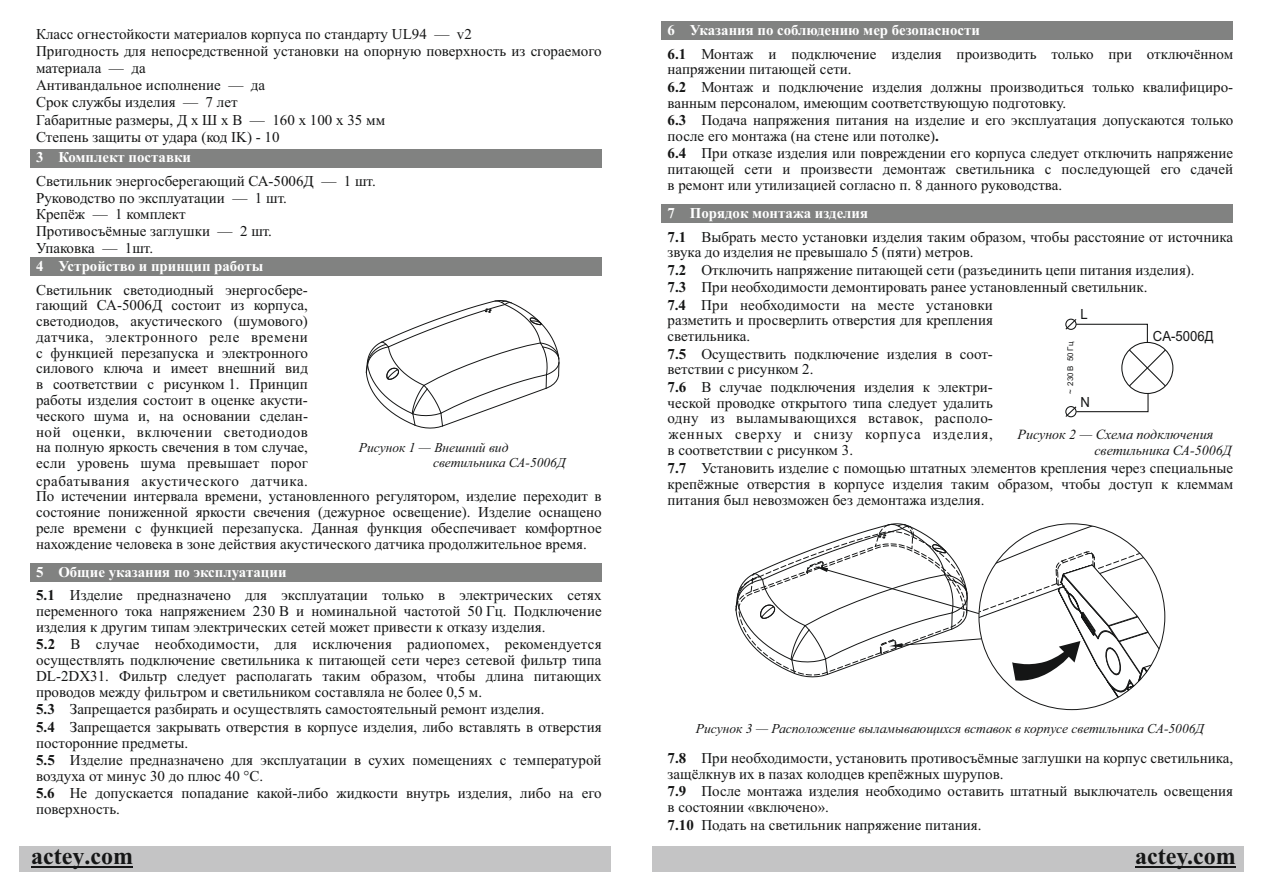
<style>
.page{position:relative;width:1263px;height:893px;background:#fff}
.page>*{position:absolute;margin:0;border:0;box-sizing:border-box;transform-origin:0 0}
.t1{font:700 24px "Times New Roman";color:#151616}
.t2{font:15px/15.8px "Times New Roman";color:#151616}
.t3{font:700 15px "Times New Roman";color:#fff}
.t4{font:italic 13.95px/15.5px "Times New Roman";color:#151616}
.t5{font:13.95px "Arial";color:#151616;scale:.94 1}
.t6{font:italic 13.5px/15px "Times New Roman";color:#151616}
.t7{font:7.95px "Arial";color:#151616}
.s1{font-weight:700;color:#fff}
.s2{font-weight:700}
</style>
<div class="page">
<div style="left:661px;top:21px;width:572px;height:19px;background:#818281"></div>
<div style="left:661px;top:204px;width:572px;height:19px;background:#818281"></div>
<div style="left:19px;top:846px;width:592px;height:26px;background:#c4c4c5"></div>
<hr style="left:31px;top:867px;width:53px;height:1px;background:#151616">
<hr style="left:90px;top:867px;width:43px;height:1px;background:#151616">
<div style="left:652px;top:846px;width:591px;height:26px;background:#c4c4c5"></div>
<hr style="left:1135px;top:867px;width:101px;height:1px;background:#151616">
<svg style="left:735px;top:523px;width:430px;height:187px"></svg>
<svg style="left:1065px;top:318px;width:109px;height:100px"></svg>
<div style="left:30px;top:149px;width:572px;height:18px;background:#818281"></div>
<svg style="left:365px;top:300px;width:195px;height:129px"></svg>
<div style="left:30px;top:257px;width:572px;height:19px;background:#818281"></div>
<div style="left:30px;top:563px;width:572px;height:19px;background:#818281"></div>
<p class="t2" style="left:36px;top:28px;width:437px">Класс огнестойкости материалов корпуса по стандарту UL94 — v2</p>
<p class="t2" style="left:36px;top:44px;width:567px;line-height:17px">Пригодность для непосредственной установки на опорную поверхность из сгораемого материала — да<br>Антивандальное исполнение — да<br>Срок службы изделия — 7 лет</p>
<p class="t2" style="left:36px;top:113px;width:351px">Габаритные размеры, Д x Ш x В — 160 x 100 x 35 мм</p>
<p class="t2" style="left:36px;top:131px;width:245px">Степень защиты от удара (код IK) - 10</p>
<p class="t3" style="left:36px;top:152px;width:157px">3 Комплект поставки</p>
<p class="t2" style="left:36px;top:174px;width:341px;line-height:16.6px">Светильник энергосберегающий СА-5006Д — 1 шт.<br>Руководство по эксплуатации — 1 шт.<br>Крепёж — 1 комплект<br>Противосъёмные заглушки — 2 шт.<br>Упаковка — 1шт.</p>
<p class="t3" style="left:36px;top:260px;width:229px">4 Устройство и принцип работы</p>
<p class="t2" style="left:36px;top:283px;width:273px;text-align:justify">Светильник светодиодный энергосбере&shy;гающий СА-5006Д состоит из корпуса, светодиодов, акустического (шумового) датчика, электронного реле времени с функцией перезапуска и электронного силового ключа и имеет внешний вид в соответствии с рисунком 1. Принцип работы изделия состоит в оценке акусти&shy;ческого шума и, на основании сделан&shy;ной оценки, включении светодиодов на полную яркость свечения в том случае, если уровень шума превышает порог</p>
<p class="t2" style="left:36px;top:474px;width:567px">срабатывания акустического датчика.<br>По истечении интервала времени, установленного регулятором, изделие переходит в состояние пониженной яркости свечения (дежурное освещение). Изделие оснащено реле времени с функцией перезапуска. Данная функция обеспечивает комфортное нахождение человека в зоне действия акустического датчика продолжительное время.</p>
<p class="t2" style="left:36px;top:561px;width:567px;line-height:23.9px"><span class="s1">5 Общие указания по эксплуатации<br></span><span class="s2">5.1</span> Изделие предназначено для эксплуатации только в электрических сетях</p>
<p class="t2" style="left:36px;top:605px;width:567px">переменного тока напряжением 230 В и номинальной частотой 50 Гц. Подключение изделия к другим типам электрических сетей может привести к отказу изделия.</p>
<p class="t6" style="left:433px;top:442px;width:134px;text-indent:-74px">Рисунок 1 — Внешний вид светильника СА-5006Д</p>
<p class="t2" style="left:36px;top:638px;width:567px;text-align:justify"><span class="s2">5.2</span> В случае необходимости, для исключения радиопомех, рекомендуется осуществлять подключение светильника к питающей сети через сетевой фильтр типа DL-2DX31. Фильтр следует располагать таким образом, чтобы длина питающих проводов между фильтром и светильником составляла не более 0,5 м.</p>
<p class="t2" style="left:36px;top:703px;width:510px"><span class="s2">5.3</span> Запрещается разбирать и осуществлять самостоятельный ремонт изделия.</p>
<p class="t2" style="left:36px;top:753px;width:567px"><span class="s2">5.5</span> Изделие предназначено для эксплуатации в сухих помещениях с температурой воздуха от минус 30 до плюс 40 °С.</p>
<p class="t2" style="left:36px;top:787px;width:567px"><span class="s2">5.6</span> Не допускается попадание какой-либо жидкости внутрь изделия, либо на его поверхность.</p>
<p class="t2" style="left:36px;top:720px;width:567px"><span class="s2">5.4</span> Запрещается закрывать отверстия в корпусе изделия, либо вставлять в отверстия посторонние предметы.</p>
<p class="t3" style="left:668px;top:25px;width:314px">6 Указания по соблюдению мер безопасности</p>
<p class="t2" style="left:668px;top:47px;width:567px"><span class="s2">6.1</span> Монтаж и подключение изделия производить только при отключённом напряжении питающей сети.</p>
<p class="t2" style="left:668px;top:80px;width:567px"><span class="s2">6.2</span> Монтаж и подключение изделия должны производиться только квалифициро&shy;ванным персоналом, имеющим соответствующую подготовку.</p>
<p class="t2" style="left:668px;top:147px;width:567px;text-align:justify"><span class="s2">6.4</span> При отказе изделия или повреждении его корпуса следует отключить напряжение питающей сети и произвести демонтаж светильника с последующей его сдачей в ремонт или утилизацией согласно п. 8 данного руководства.</p>
<p class="t2" style="left:668px;top:114px;width:567px"><span class="s2">6.3</span> Подача напряжения питания на изделие и его эксплуатация допускаются только после его монтажа (на стене или потолке)<span class="s2">.</span></p>
<p class="t2" style="left:668px;top:202px;width:567px;line-height:23.9px"><span class="s1">7 Порядок монтажа изделия<br></span><span class="s2">7.1</span> Выбрать место установки изделия таким образом, чтобы расстояние от источника</p>
<p class="t2" style="left:668px;top:245px;width:528px;line-height:17.4px">звука до изделия не превышало 5 (пяти) метров.<br><span class="s2">7.2</span> Отключить напряжение питающей сети (разъединить цепи питания изделия).<br><span class="s2">7.3</span> При необходимости демонтировать ранее установленный светильник.<br><span class="s2">7.4</span> При необходимости на месте установки</p>
<p class="t2" style="left:668px;top:314px;width:327px">разметить и просверлить отверстия для крепления светильника.</p>
<p class="t2" style="left:668px;top:347px;width:327px"><span class="s2">7.5</span> Осуществить подключение изделия в соот&shy;ветствии с рисунком 2.</p>
<p class="t2" style="left:667px;top:380px;width:327px;text-align:justify"><span class="s2">7.6</span> В случае подключения изделия к электри&shy;ческой проводке открытого типа следует удалить одну из выламывающихся вставок, располо&shy;женных сверху и снизу корпуса изделия, в соответствии с рисунком 3.</p>
<p class="t2" style="left:668px;top:462px;width:567px;text-align:justify"><span class="s2">7.7</span> Установить изделие с помощью штатных элементов крепления через специальные крепёжные отверстия в корпусе изделия таким образом, чтобы доступ к клеммам питания был невозможен без демонтажа изделия.</p>
<p class="t5" style="left:1080px;top:309px;width:9px">L</p>
<p class="t5" style="left:1153px;top:330px;width:66px">CA-5006Д</p>
<p class="t7" style="left:1067px;top:394px;width:54px;rotate:-90deg">~ 230 В 50 Гц</p>
<p class="t5" style="left:1080px;top:396px;width:12px">N</p>
<p class="t4" style="left:1094px;top:428px;width:139px;text-indent:-77px">Рисунок 2 — Схема подключения светильника СА-5006Д</p>
<p class="t6" style="left:696px;top:722px;width:510px">Рисунок 3 — Расположение выламывающихся вставок в корпусе светильника СА-5006Д</p>
<p class="t2" style="left:668px;top:752px;width:567px"><span class="s2">7.8</span> При необходимости, установить противосъёмные заглушки на корпус светильника, защёлкнув их в пазах колодцев крепёжных шурупов.</p>
<p class="t2" style="left:668px;top:785px;width:567px"><span class="s2">7.9</span> После монтажа изделия необходимо оставить штатный выключатель освещения в состоянии «включено».</p>
<p class="t2" style="left:668px;top:818px;width:315px"><span class="s2">7.10</span> Подать на светильник напряжение питания.</p>
<h1 class="t1" style="left:31px;top:848px;width:103px">actey.com</h1>
<h1 class="t1" style="left:1135px;top:848px;width:102px">actey.com</h1>
</div>
